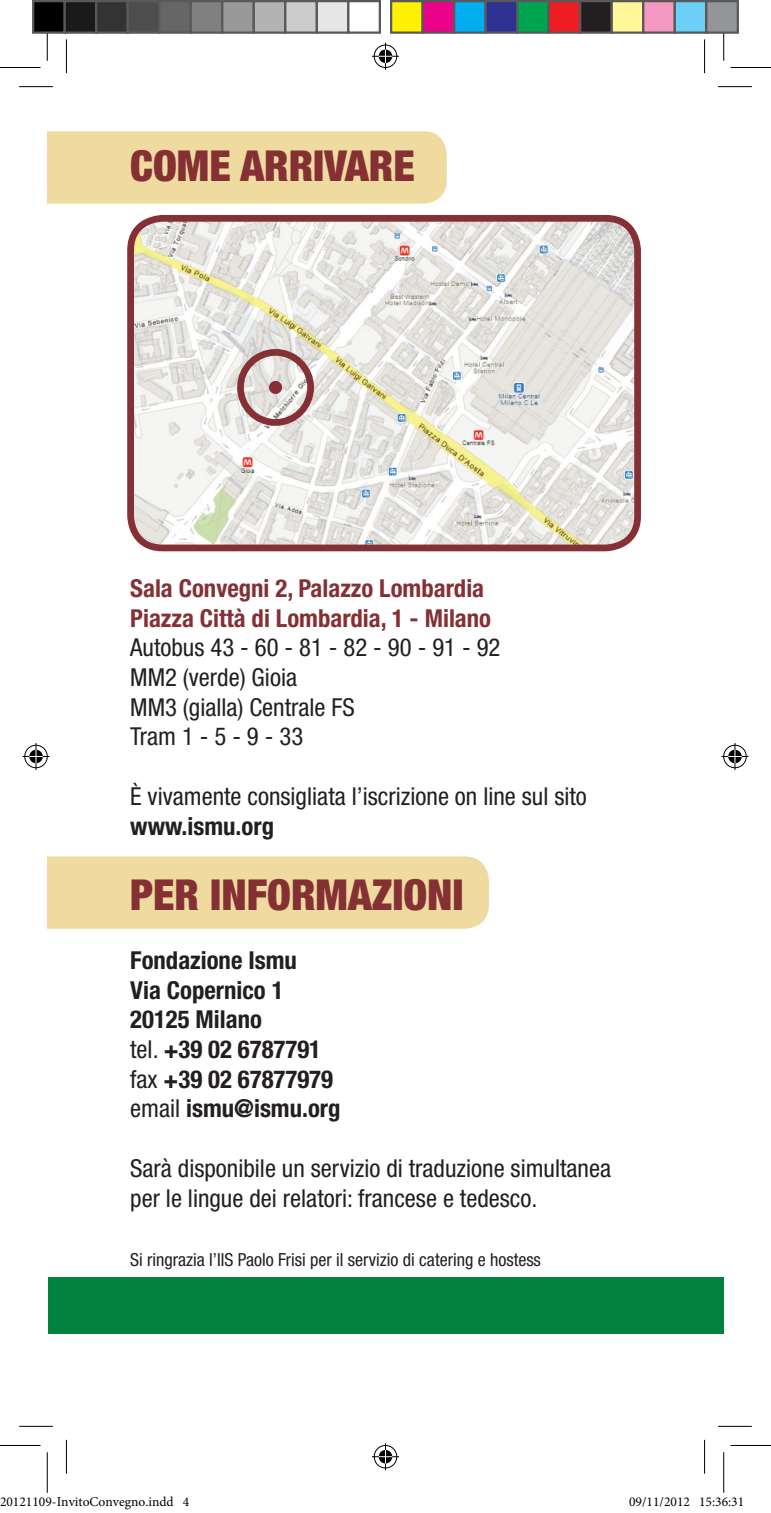
<style>
.page{position:relative;width:771px;height:1513px;background:#fff}
.page>*{position:absolute;margin:0;border:0;box-sizing:border-box;transform-origin:0 0}
.t1{font:900 condensed 42.75px "Helvetica Neue LT Std";color:#843034}
.t2{font:condensed 24.75px/29.7px "Helvetica Neue LT Std";color:#231f20}
.t3{font:700 condensed 24.75px/29.7px "Helvetica Neue LT Std";color:#231f20}
.t4{font:700 condensed 24.75px/29.7px "Helvetica Neue LT Std";color:#843034}
.t5{font:condensed 18px "Helvetica Neue LT Std";color:#231f20}
.t6{font:13.5px "Minion Pro";color:#000}
.s1{font-weight:400}
</style>
<div class="page">
<div style="left:47px;top:856px;width:442px;height:73px;background:#efda9f"></div>
<div style="left:47px;top:131px;width:400px;height:73px;background:#efda9f"></div>
<img style="left:135px;top:223px;width:502px;height:320px">
<div style="left:127px;top:215px;width:514px;height:336px;border:7px solid #843034;border-radius:32px"></div>
<div style="left:48px;top:1277px;width:675px;height:57px;background:#00843d"></div>
<div style="left:237px;top:349px;width:77px;height:77px;border:7px solid #843034;border-radius:50%"></div>
<div style="left:269px;top:381px;width:13px;height:13px;background:#843034;border-radius:50%"></div>
<hr style="left:19px;top:86px;width:34px;height:1px;background:#000">
<hr style="left:718px;top:86px;width:33px;height:1px;background:#000">
<hr style="left:19px;top:1426px;width:34px;height:1px;background:#000">
<hr style="left:718px;top:1426px;width:33px;height:1px;background:#000">
<hr style="left:66px;top:39px;width:1px;height:34px;background:#000">
<hr style="left:66px;top:1439px;width:1px;height:34px;background:#000">
<hr style="left:704px;top:39px;width:1px;height:34px;background:#000">
<hr style="left:704px;top:1439px;width:1px;height:34px;background:#000">
<hr style="left:0;top:67px;width:40px;height:1px;background:#000">
<hr style="left:730px;top:67px;width:41px;height:1px;background:#000">
<hr style="left:0;top:1445px;width:40px;height:1px;background:#000">
<hr style="left:730px;top:1445px;width:41px;height:1px;background:#000">
<hr style="left:47px;top:20px;width:1px;height:41px;background:#000">
<hr style="left:47px;top:1452px;width:1px;height:40px;background:#000">
<hr style="left:723px;top:20px;width:1px;height:41px;background:#000">
<hr style="left:723px;top:1452px;width:1px;height:40px;background:#000">
<svg style="left:372px;top:43px;width:27px;height:27px"></svg>
<svg style="left:372px;top:1443px;width:27px;height:27px"></svg>
<svg style="left:23px;top:743px;width:27px;height:27px"></svg>
<svg style="left:721px;top:743px;width:27px;height:27px"></svg>
<div style="left:33px;top:1px;width:32px;height:32px;background:#000"></div>
<div style="left:32px;top:0;width:34px;height:34px;border:2px solid #595959"></div>
<div style="left:65px;top:1px;width:31px;height:32px;background:#1a1a1a"></div>
<div style="left:64px;top:0;width:33px;height:34px;border:2px solid #595959"></div>
<div style="left:96px;top:1px;width:32px;height:32px;background:#333"></div>
<div style="left:95px;top:0;width:34px;height:34px;border:2px solid #595959"></div>
<div style="left:128px;top:1px;width:31px;height:32px;background:#4d4d4d"></div>
<div style="left:127px;top:0;width:33px;height:34px;border:2px solid #595959"></div>
<div style="left:159px;top:1px;width:32px;height:32px;background:#666"></div>
<div style="left:158px;top:0;width:34px;height:34px;border:2px solid #595959"></div>
<div style="left:191px;top:1px;width:31px;height:32px;background:#808080"></div>
<div style="left:190px;top:0;width:33px;height:34px;border:2px solid #595959"></div>
<div style="left:222px;top:1px;width:32px;height:32px;background:#999"></div>
<div style="left:221px;top:0;width:34px;height:34px;border:2px solid #595959"></div>
<div style="left:254px;top:1px;width:31px;height:32px;background:#b3b3b3"></div>
<div style="left:253px;top:0;width:33px;height:34px;border:2px solid #595959"></div>
<div style="left:285px;top:1px;width:32px;height:32px;background:#ccc"></div>
<div style="left:284px;top:0;width:34px;height:34px;border:2px solid #595959"></div>
<div style="left:317px;top:1px;width:31px;height:32px;background:#e6e6e6"></div>
<div style="left:316px;top:0;width:33px;height:34px;border:2px solid #595959"></div>
<div style="left:347px;top:0;width:34px;height:34px;border:2px solid #595959"></div>
<div style="left:391px;top:1px;width:31px;height:32px;background:#fff101"></div>
<div style="left:390px;top:0;width:34px;height:34px;border:2px solid #595959"></div>
<div style="left:422px;top:1px;width:32px;height:32px;background:#ed028c"></div>
<div style="left:421px;top:0;width:34px;height:34px;border:2px solid #595959"></div>
<div style="left:454px;top:1px;width:31px;height:32px;background:#00aeef"></div>
<div style="left:453px;top:0;width:34px;height:34px;border:2px solid #595959"></div>
<div style="left:485px;top:1px;width:32px;height:32px;background:#2e3092"></div>
<div style="left:484px;top:0;width:34px;height:34px;border:2px solid #595959"></div>
<div style="left:517px;top:1px;width:31px;height:32px;background:#00a54f"></div>
<div style="left:516px;top:0;width:34px;height:34px;border:2px solid #595959"></div>
<div style="left:548px;top:1px;width:32px;height:32px;background:#ee1d23"></div>
<div style="left:547px;top:0;width:34px;height:34px;border:2px solid #595959"></div>
<div style="left:580px;top:1px;width:31px;height:32px;background:#231f20"></div>
<div style="left:579px;top:0;width:34px;height:34px;border:2px solid #595959"></div>
<div style="left:611px;top:1px;width:32px;height:32px;background:#fff79a"></div>
<div style="left:610px;top:0;width:34px;height:34px;border:2px solid #595959"></div>
<div style="left:643px;top:1px;width:31px;height:32px;background:#f499c2"></div>
<div style="left:642px;top:0;width:34px;height:34px;border:2px solid #595959"></div>
<div style="left:674px;top:1px;width:32px;height:32px;background:#6bcff6"></div>
<div style="left:673px;top:0;width:34px;height:34px;border:2px solid #595959"></div>
<div style="left:706px;top:1px;width:31px;height:32px;background:#939598"></div>
<div style="left:705px;top:0;width:34px;height:34px;border:2px solid #595959"></div>
<div style="left:629px;top:1497px;width:6px;height:9px;border:1px solid #fff;border-radius:50%"></div>
<svg style="left:630px;top:1497px;width:5px;height:9px"></svg>
<h1 class="t1" style="left:130px;top:139px;width:286px">COME ARRIVARE</h1>
<p class="t4" style="left:130px;top:573px;width:362px">Sala Convegni 2, Palazzo Lombardia<br>Piazza Città di Lombardia, 1 - Milano</p>
<p class="t2" style="left:130px;top:632px;width:372px">Autobus 43 - 60 - 81 - 82 - 90 - 91 - 92<br>MM2 (verde) Gioia<br>MM3 (gialla) Centrale FS<br>Tram 1 - 5 - 9 - 33</p>
<p class="t2" style="left:130px;top:781px;width:458px">È vivamente consigliata l’iscrizione on line sul sito</p>
<p class="t3" style="left:130px;top:810px;width:145px">www.ismu.org</p>
<h1 class="t1" style="left:130px;top:868px;width:335px">PER INFORMAZIONI</h1>
<p class="t3" style="left:130px;top:945px;width:212px">Fondazione Ismu<br>Via Copernico 1<br>20125 Milano<br><span class="s1">tel.</span> +39 02 6787791 <span class="s1">fax</span> +39 02 67877979 <span class="s1">email</span> ismu@ismu.org</p>
<p class="t2" style="left:130px;top:1153px;width:482px">Sarà disponibile un servizio di traduzione simultanea per le lingue dei relatori: francese e tedesco.</p>
<p class="t5" style="left:130px;top:1249px;width:412px">Si ringrazia l’IIS Paolo Frisi per il servizio di catering e hostess</p>
<p class="t6" style="left:0;top:1493px;width:191px">20121109-InvitoConvegno.indd 4</p>
<p class="t6" style="left:629px;top:1493px;width:117px">09/11/2012 15:36:31</p>
</div>
